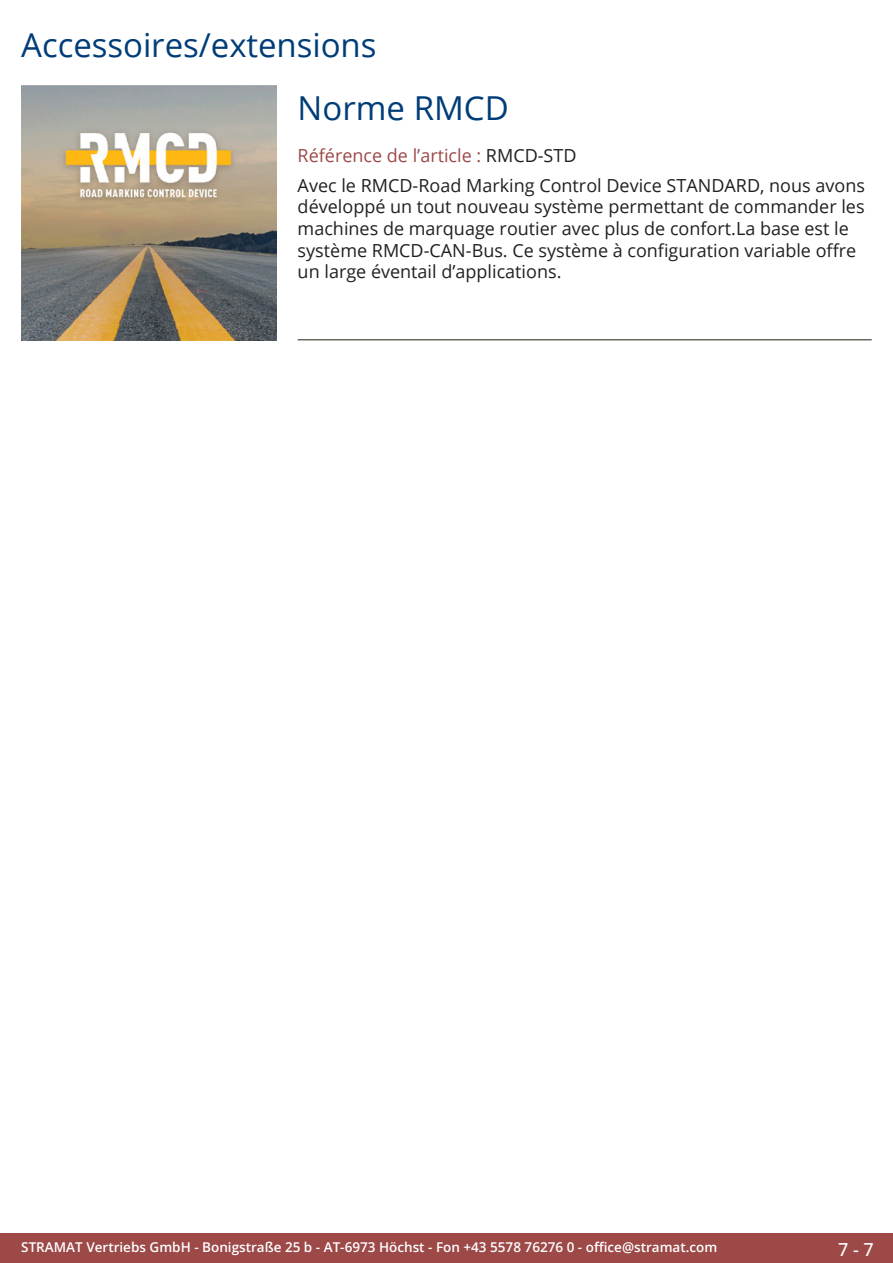
<style>
.page{position:relative;width:893px;height:1263px;background:#fff}
.page>*{position:absolute;margin:0;border:0;box-sizing:border-box;transform-origin:0 0}
.RastTitel{font:33px "Open Sans";color:#003d78}
.Produkttitel{font:33px "Open Sans";color:#003d78}
.Beschreibung_Text{font:18px/21.6px "Open Sans";color:#231f20}
.TechDaten_Überschrif{font:18px "Open Sans";color:#9c4948}
.t1{font:500 18px "Open Sans";color:#fff}
.t2{font:600 13.5px "Open Sans";color:#fff}
.s1{color:#231f20}
</style>
<div class="page">
<div style="left:0;top:1233px;width:893px;height:30px;background:#9c4948"></div>
<hr style="left:298px;top:340px;width:574px;height:1px;background:#201d08">
<img style="left:21px;top:85px;width:255px;height:255px">
<p class="RastTitel" style="left:21px;top:22px;width:357px">Accessoires/extensions</p>
<p class="Produkttitel" style="left:298px;top:86px;width:213px">Norme RMCD</p>
<p class="TechDaten_Überschrif" style="left:298px;top:143px;width:280px">Référence de l’article : <span class="s1">RMCD-STD</span></p>
<p class="Beschreibung_Text" style="left:298px;top:174px;width:569px">Avec le RMCD-Road Marking Control Device STANDARD, nous avons développé un tout nouveau système permettant de commander les machines de marquage routier avec plus de confort.La base est le système RMCD-CAN-Bus. Ce système à configuration variable offre un large éventail d’applications.</p>
<p class="t2" style="left:21px;top:1238px;width:698px">STRAMAT Vertriebs GmbH - Bonigstraße 25 b - AT-6973 Höchst - Fon +43 5578 76276 0 - office@stramat.com</p>
<p class="t1" style="left:838px;top:1237px;width:37px">7 - 7</p>
</div>
